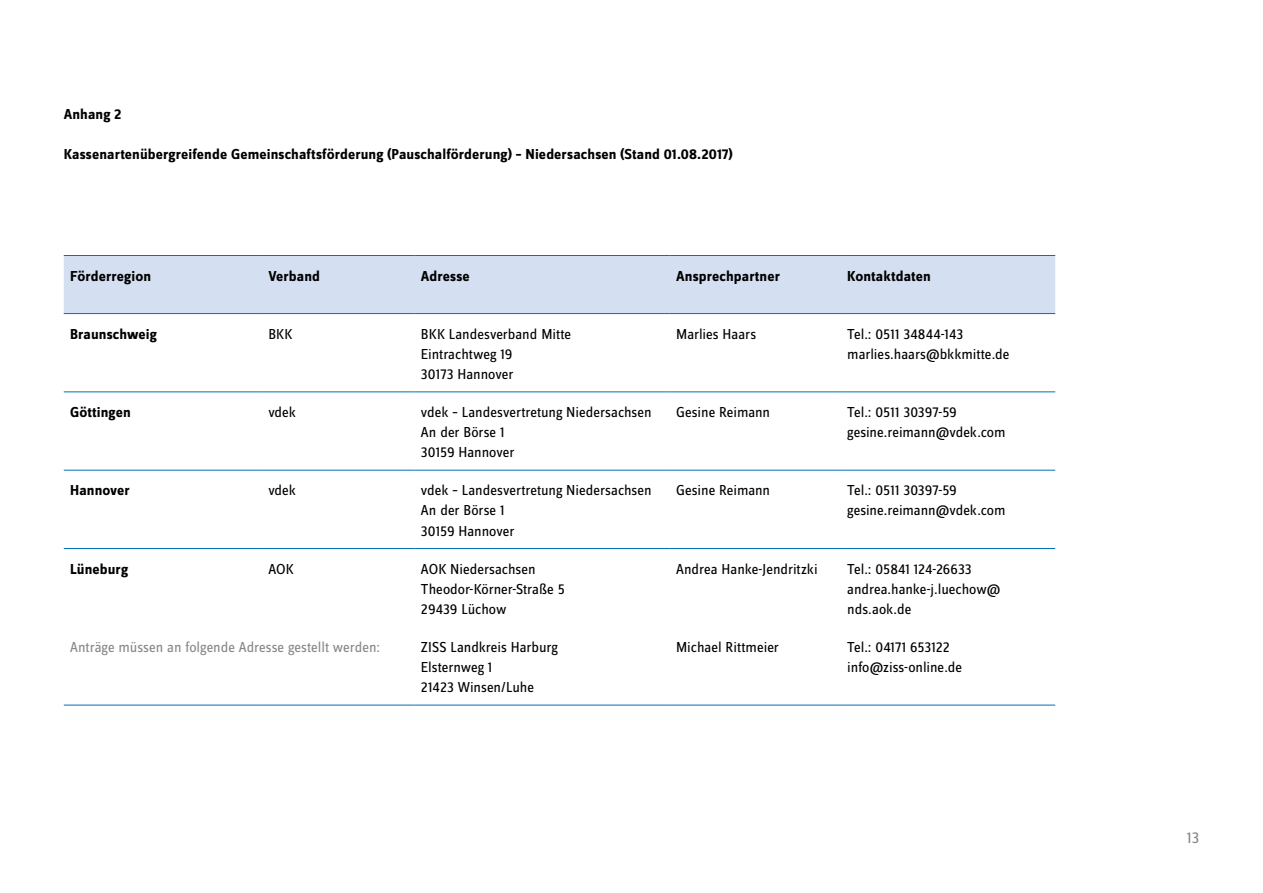
<style>
.page{position:relative;width:1263px;height:893px;background:#fff}
.page>*{position:absolute;margin:0;border:0;box-sizing:border-box;transform-origin:0 0}
.t1{font:16.5px "Zine Sans Dis";color:#87888a}
._03_Fließtext{font:15px/20.2px "Zine Sans Dis";color:#000}
.H3_h3{font:700 15px "Zine Sans Dis";letter-spacing:.005em;color:#000}
._03_Fließtext-2{font:700 15px "Zine Sans Dis";letter-spacing:.005em;color:#000}
._03_Fließtext-3{font:15px "Zine Sans Dis";color:#87888a}
.H2_h2{font:700 15px "Zine Sans Dis";letter-spacing:.005em;color:#000}
</style>
<div class="page">
<div style="left:64px;top:256px;width:991px;height:57px;background:#d4e0f1"></div>
<hr style="left:64px;top:391px;width:198px;height:1px;background:#0071b9">
<hr style="left:262px;top:391px;width:153px;height:1px;background:#0071b9">
<hr style="left:415px;top:391px;width:255px;height:1px;background:#0071b9">
<hr style="left:670px;top:391px;width:171px;height:1px;background:#0071b9">
<hr style="left:64px;top:470px;width:198px;height:1px;background:#0071b9">
<hr style="left:262px;top:470px;width:153px;height:1px;background:#0071b9">
<hr style="left:415px;top:470px;width:255px;height:1px;background:#0071b9">
<hr style="left:670px;top:470px;width:171px;height:1px;background:#0071b9">
<hr style="left:64px;top:548px;width:198px;height:1px;background:#0071b9">
<hr style="left:262px;top:548px;width:153px;height:1px;background:#0071b9">
<hr style="left:415px;top:548px;width:255px;height:1px;background:#0071b9">
<hr style="left:670px;top:548px;width:171px;height:1px;background:#0071b9">
<hr style="left:415px;top:705px;width:255px;height:1px;background:#0071b9">
<hr style="left:670px;top:705px;width:171px;height:1px;background:#0071b9">
<hr style="left:64px;top:705px;width:198px;height:1px;background:#0071b9">
<hr style="left:262px;top:705px;width:153px;height:1px;background:#0071b9">
<hr style="left:64px;top:255px;width:198px;height:1px;background:#0071b9">
<hr style="left:262px;top:255px;width:153px;height:1px;background:#0071b9">
<hr style="left:415px;top:255px;width:255px;height:1px;background:#0071b9">
<hr style="left:670px;top:255px;width:171px;height:1px;background:#0071b9">
<hr style="left:841px;top:255px;width:214px;height:1px;background:#0071b9">
<hr style="left:64px;top:313px;width:198px;height:1px;background:#0071b9">
<hr style="left:262px;top:313px;width:153px;height:1px;background:#0071b9">
<hr style="left:415px;top:313px;width:255px;height:1px;background:#0071b9">
<hr style="left:670px;top:313px;width:171px;height:1px;background:#0071b9">
<hr style="left:841px;top:313px;width:214px;height:1px;background:#0071b9">
<hr style="left:841px;top:391px;width:214px;height:1px;background:#0071b9">
<hr style="left:841px;top:470px;width:214px;height:1px;background:#0071b9">
<hr style="left:841px;top:548px;width:214px;height:1px;background:#0071b9">
<hr style="left:841px;top:705px;width:214px;height:1px;background:#0071b9">
<h2 class="H2_h2" style="left:64px;top:106px;width:59px">Anhang 2</h2>
<h3 class="H3_h3" style="left:64px;top:147px;width:671px">Kassenartenübergreifende Gemeinschaftsförderung (Pauschalförderung) – Niedersachsen (Stand 01.08.2017)</h3>
<p class="_03_Fließtext-2" style="left:70px;top:268px;width:83px">Förderregion</p>
<p class="_03_Fließtext-2" style="left:268px;top:268px;width:53px">Verband</p>
<p class="_03_Fließtext-2" style="left:421px;top:268px;width:50px">Adresse</p>
<p class="_03_Fließtext-2" style="left:676px;top:268px;width:105px">Ansprechpartner</p>
<p class="_03_Fließtext-2" style="left:847px;top:268px;width:85px">Kontaktdaten</p>
<p class="_03_Fließtext-2" style="left:70px;top:326px;width:88px">Braunschweig</p>
<p class="_03_Fließtext" style="left:268px;top:324px;width:25px">BKK</p>
<p class="_03_Fließtext" style="left:421px;top:324px;width:152px">BKK Landesverband Mitte</p>
<p class="_03_Fließtext" style="left:421px;top:344px;width:93px">Eintrachtweg 19</p>
<p class="_03_Fließtext" style="left:421px;top:365px;width:94px">30173 Hannover</p>
<p class="_03_Fließtext-2" style="left:70px;top:404px;width:62px">Göttingen</p>
<p class="_03_Fließtext" style="left:268px;top:402px;width:29px">vdek</p>
<p class="_03_Fließtext" style="left:421px;top:402px;width:232px">vdek – Landesvertretung Niedersachsen<br>An der Börse 1</p>
<p class="_03_Fließtext" style="left:421px;top:443px;width:95px">30159 Hannover</p>
<p class="_03_Fließtext-2" style="left:70px;top:483px;width:61px">Hannover</p>
<p class="_03_Fließtext" style="left:268px;top:481px;width:29px">vdek</p>
<p class="_03_Fließtext" style="left:421px;top:481px;width:232px">vdek – Landesvertretung Niedersachsen<br>An der Börse 1</p>
<p class="_03_Fließtext" style="left:421px;top:521px;width:95px">30159 Hannover</p>
<p class="_03_Fließtext-2" style="left:70px;top:561px;width:59px">Lüneburg</p>
<p class="_03_Fließtext" style="left:268px;top:559px;width:27px">AOK</p>
<p class="_03_Fließtext" style="left:421px;top:559px;width:145px">AOK Niedersachsen<br>Theodor-Körner-Straße 5</p>
<p class="_03_Fließtext" style="left:421px;top:600px;width:87px">29439 Lüchow</p>
<p class="_03_Fließtext-3" style="left:70px;top:640px;width:311px">Anträge müssen an folgende Adresse gestellt werden:</p>
<p class="_03_Fließtext" style="left:421px;top:637px;width:138px">ZISS Landkreis Harburg</p>
<p class="_03_Fließtext" style="left:421px;top:658px;width:73px">Elsternweg 1</p>
<p class="_03_Fließtext" style="left:421px;top:678px;width:114px">21423 Winsen/Luhe</p>
<p class="_03_Fließtext" style="left:676px;top:324px;width:81px">Marlies Haars</p>
<p class="_03_Fließtext" style="left:847px;top:324px;width:117px">Tel.: 0511 34844-143</p>
<p class="_03_Fließtext" style="left:847px;top:344px;width:164px">marlies.haars@bkkmitte.de</p>
<p class="_03_Fließtext" style="left:676px;top:402px;width:96px">Gesine Reimann</p>
<p class="_03_Fließtext" style="left:847px;top:402px;width:111px">Tel.: 0511 30397-59</p>
<p class="_03_Fließtext" style="left:847px;top:423px;width:160px">gesine.reimann@vdek.com</p>
<p class="_03_Fließtext" style="left:676px;top:481px;width:96px">Gesine Reimann</p>
<p class="_03_Fließtext" style="left:847px;top:481px;width:111px">Tel.: 0511 30397-59</p>
<p class="_03_Fließtext" style="left:847px;top:501px;width:160px">gesine.reimann@vdek.com</p>
<p class="_03_Fließtext" style="left:676px;top:559px;width:143px">Andrea Hanke-Jendritzki</p>
<p class="_03_Fließtext" style="left:847px;top:559px;width:126px">Tel.: 05841 124-26633</p>
<p class="_03_Fließtext" style="left:847px;top:579px;width:155px">andrea.hanke-j.luechow@</p>
<p class="_03_Fließtext" style="left:847px;top:600px;width:66px">nds.aok.de</p>
<p class="_03_Fließtext" style="left:676px;top:637px;width:104px">Michael Rittmeier</p>
<p class="_03_Fließtext" style="left:847px;top:637px;width:116px">Tel.: 04171 653122 info@ziss-online.de</p>
<p class="t1" style="left:1187px;top:829px;width:14px">13</p>
</div>
